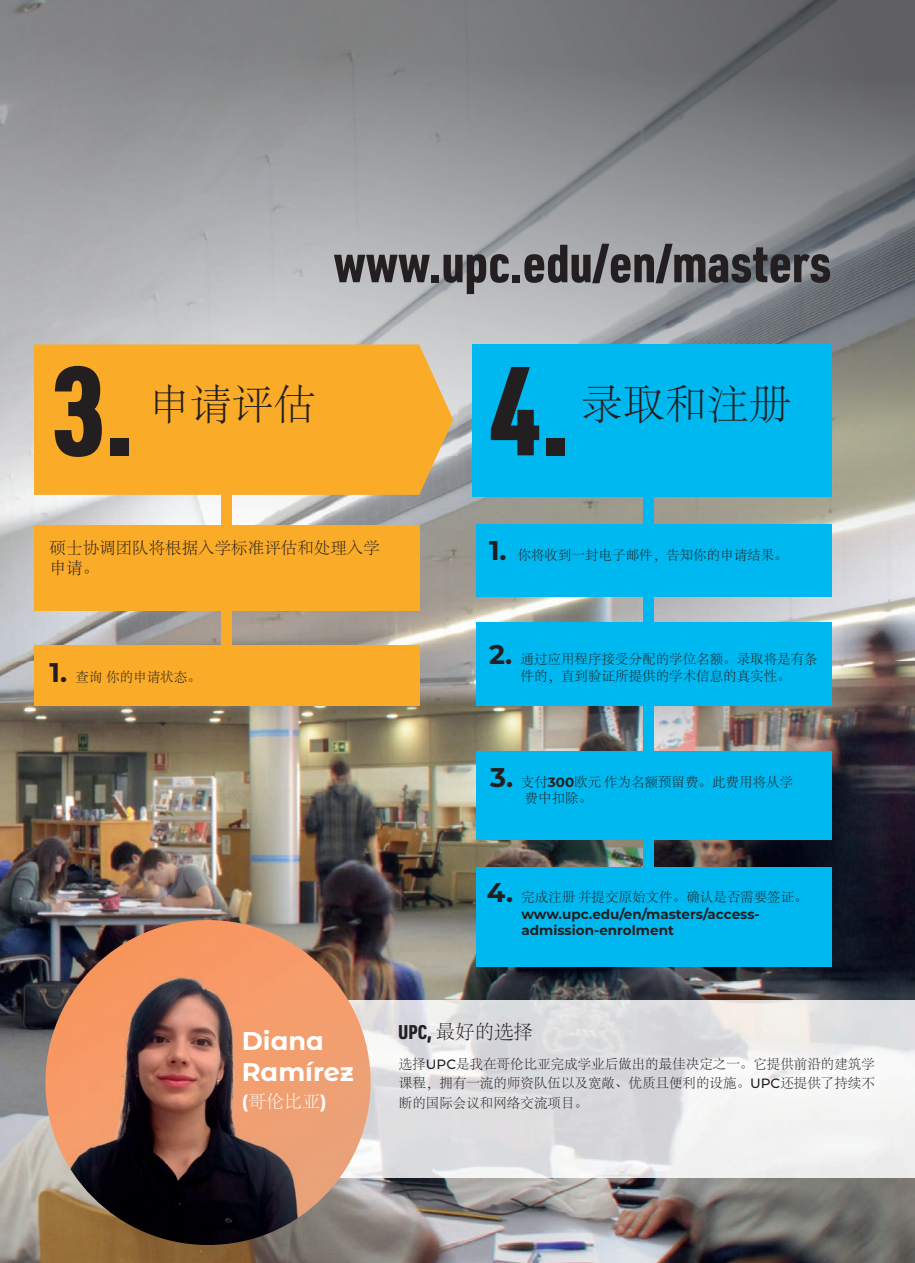
<style>
.page{position:relative;width:915px;height:1263px;background:#fff}
.page>*{position:absolute;margin:0;border:0;box-sizing:border-box;transform-origin:0 0}
.t1{font:900 123.75px "URWDIN Cond";color:#231f20}
.t2{font:900 52.5px "URWDIN Cond";color:#231f20}
.t3{font:300 42px "Adobe Song Std";color:#231f20}
.t4{font:700 25.65px/30.8px "Montserrat Alternates";color:#fff}
.t5{font:300 19.5px "Adobe Song Std";color:#231f20}
.t6{font:300 18px "Adobe Song Std";color:#fff}
.t7{font:300 16.5px/19.8px "Adobe Song Std";color:#231f20}
.t8{font:300 13.5px/16.5px "Adobe Song Std";color:#231f20;text-align:center}
.t9{font:700 13.5px/16.5px "Montserrat";color:#231f20}
.s1{font-family:"Montserrat";font-weight:700;font-size:27px}
.s2{font-family:"Montserrat";font-weight:700}
.s3{font-family:"Montserrat Alternates";font-weight:700}
.s4{font-family:"URWDIN Cond";font-weight:900}
.s5{font-family:"Montserrat";font-weight:500}
</style>
<div class="page">
<img style="left:0;top:0;width:914px;height:1263px">
<div style="left:221px;top:494px;width:11px;height:183px;background:#faab27"></div>
<div style="left:643px;top:488px;width:11px;height:412px;background:#00b8f0"></div>
<div style="left:34px;top:344px;width:419px;height:151px;background:#faab27"></div>
<div style="left:34px;top:525px;width:385px;height:85px;background:#faab27"></div>
<div style="left:34px;top:646px;width:385px;height:60px;background:#faab27"></div>
<div style="left:472px;top:344px;width:359px;height:153px;background:#00b8f0"></div>
<div style="left:476px;top:525px;width:355px;height:72px;background:#00b8f0"></div>
<div style="left:476px;top:623px;width:355px;height:83px;background:#00b8f0"></div>
<div style="left:476px;top:751px;width:355px;height:88px;background:#00b8f0"></div>
<div style="left:476px;top:867px;width:355px;height:100px;background:#00b8f0"></div>
<img style="left:340px;top:1000px;width:574px;height:177px">
<img style="left:45px;top:920px;width:325px;height:325px;border-radius:162px">
<h2 class="t2" style="left:333px;top:227px;width:499px">www.upc.edu/en/masters</h2>
<h1 class="t1" style="left:53px;top:326px;width:83px">3.</h1>
<h1 class="t1" style="left:489px;top:326px;width:83px">4.</h1>
<h3 class="t3" style="left:148px;top:382px;width:169px">申请评估</h3>
<h3 class="t3" style="left:581px;top:382px;width:211px">录取和注册</h3>
<p class="t7" style="left:50px;top:539px;width:331px">硕士协调团队将根据入学标准评估和处理入学申请。</p>
<p class="t8" style="left:50px;top:670px;width:153px"><span class="s1">1.</span> 查询你的申请状态。</p>
<p class="t8" style="left:489px;top:548px;width:300px"><span class="s1">1.</span> 你将收到一封电子邮件，告知你的申请结果。</p>
<p class="t8" style="left:489px;top:652px;width:330px"><span class="s1">2.</span> 通过应用程序接受分配的学位名额。录取将是有条件的，直到验证所提供的学术信息的真实性。</p>
<p class="t8" style="left:524px;top:774px;width:270px;text-align:left;text-indent:-35px"><span class="s1">3.</span> 支付<span class="s2">300</span>欧元 作为名额预留费。此费用将从学费中扣除。</p>
<p class="t8" style="left:486px;top:889px;width:322px"><span class="s1">4.</span> 完成注册 并提交原始文件。确认是否需要签证。</p>
<p class="t9" style="left:521px;top:905px;width:240px">www.upc.edu/en/masters/access&shy;admission-enrolment</p>
<h3 class="t4" style="left:242px;top:1024px;width:114px">Diana<br>Ramírez</h3>
<h3 class="t6" style="left:242px;top:1091px;width:86px"><span class="s3">(</span>哥伦比亚<span class="s3">)</span></h3>
<h3 class="t5" style="left:398px;top:1021px;width:137px"><span class="s4">UPC,</span> 最好的选择</h3>
<p class="t8" style="left:399px;top:1054px;width:477px;line-height:19.5px;text-align:justify">选择<span class="s5">UPC</span>是我在哥伦比亚完成学业后做出的最佳决定之一。它提供前沿的建筑学课程，拥有一流的师资队伍以及宽敞、优质且便利的设施。<span class="s5">UPC</span>还提供了持续不断的国际会议和网络交流项目。</p>
</div>
